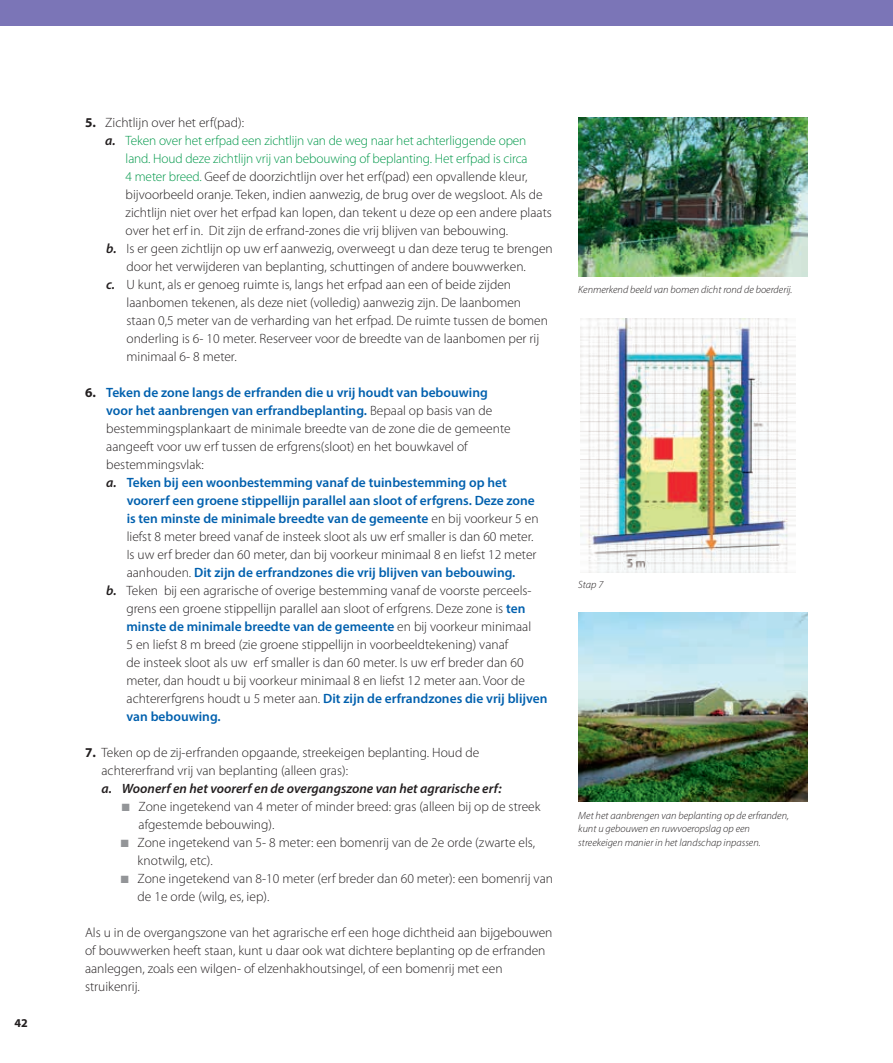
<style>
.page{position:relative;width:893px;height:1063px;background:#fff}
.page>*{position:absolute;margin:0;border:0;box-sizing:border-box;transform-origin:0 0}
.t1{font:300 13.5px/18px "Myriad Pro";color:#231f20}
.t2{font:600 13.5px "Myriad Pro";color:#0160ae}
.t3{font:300 13.5px "Myriad Pro";letter-spacing:-.01em;color:#00984a}
.t4{font:italic 600 13.5px "Myriad Pro";color:#231f20}
.t5{font:700 12px "Myriad Pro";color:#231f20}
.t6{font:italic 300 10.5px/13.5px "Myriad Pro";color:#231f20}
.s1{font-weight:700}
.s2{font-weight:600;font-style:italic;color:#231f20}
.s3{color:#00984a}
.s4{font-weight:600;font-style:italic}
.s5{font-weight:700;color:#231f20}
.s6{font-weight:300;color:#231f20}
.s7{font-style:italic;color:#231f20}
.s8{font-weight:600;color:#0160ae}
.s9{color:#939598}
</style>
<div class="page">
<div style="left:0;top:0;width:893px;height:26px;background:#7b75b7"></div>
<img style="left:578px;top:613px;width:230px;height:189px">
<img style="left:578px;top:118px;width:230px;height:159px">
<img style="left:580px;top:319px;width:215px;height:253px">
<p class="t5" style="left:15px;top:1015px;width:15px">42</p>
<p class="t1" style="left:85px;top:113px;width:160px"><span class="s1">5.</span> Zichtlijn over het erf(pad):</p>
<p class="t3" style="left:105px;top:132px;width:423px"><span class="s2">a.</span> Teken over het erfpad een zichtlijn van de weg naar het achterliggende open</p>
<p class="t3" style="left:126px;top:150px;width:403px">land. Houd deze zichtlijn vrij van bebouwing of beplanting. Het erfpad is circa</p>
<p class="t1" style="left:126px;top:167px;width:403px"><span class="s3">4 meter breed.</span> Geef de doorzichtlijn over het erf(pad) een opvallende kleur,</p>
<p class="t1" style="left:126px;top:185px;width:419px">bijvoorbeeld oranje. Teken, indien aanwezig, de brug over de wegsloot. Als de</p>
<p class="t1" style="left:126px;top:203px;width:428px">zichtlijn niet over het erfpad kan lopen, dan tekent u deze op een andere plaats</p>
<p class="t1" style="left:126px;top:221px;width:384px">over het erf in. Dit zijn de erfrand-zones die vrij blijven van bebouwing.</p>
<p class="t1" style="left:106px;top:239px;width:448px"><span class="s4">b.</span> Is er geen zichtlijn op uw erf aanwezig, overweegt u dan deze terug te brengen</p>
<p class="t1" style="left:127px;top:257px;width:401px">door het verwijderen van beplanting, schuttingen of andere bouwwerken.</p>
<p class="t1" style="left:106px;top:275px;width:406px"><span class="s4">c.</span> U kunt, als er genoeg ruimte is, langs het erfpad aan een of beide zijden</p>
<p class="t1" style="left:127px;top:293px;width:396px">laanbomen tekenen, als deze niet (volledig) aanwezig zijn. De laanbomen</p>
<p class="t1" style="left:127px;top:311px;width:423px">staan 0,5 meter van de verharding van het erfpad. De ruimte tussen de bomen</p>
<p class="t1" style="left:127px;top:329px;width:414px">onderling is 6- 10 meter. Reserveer voor de breedte van de laanbomen per rij</p>
<p class="t1" style="left:127px;top:347px;width:112px">minimaal 6- 8 meter.</p>
<p class="t2" style="left:85px;top:384px;width:404px"><span class="s5">6.</span> Teken de zone langs de erfranden die u vrij houdt van bebouwing</p>
<p class="t2" style="left:106px;top:402px;width:387px">voor het aanbrengen van erfrandbeplanting. <span class="s6">Bepaal op basis van de</span></p>
<p class="t1" style="left:106px;top:419px;width:406px">bestemmingsplankaart de minimale breedte van de zone die de gemeente</p>
<p class="t1" style="left:106px;top:437px;width:363px">aangeeft voor uw erf tussen de erfgrens(sloot) en het bouwkavel of</p>
<p class="t1" style="left:106px;top:455px;width:99px">bestemmingsvlak:</p>
<p class="t2" style="left:106px;top:474px;width:402px"><span class="s7">a.</span> Teken bij een woonbestemming vanaf de tuinbestemming op het</p>
<p class="t2" style="left:127px;top:492px;width:410px">voorerf een groene stippellijn parallel aan sloot of erfgrens. Deze zone</p>
<p class="t2" style="left:127px;top:510px;width:413px">is ten minste de minimale breedte van de gemeente <span class="s6">en bij voorkeur 5 en</span></p>
<p class="t1" style="left:127px;top:527px;width:408px">liefst 8 meter breed vanaf de insteek sloot als uw erf smaller is dan 60 meter.</p>
<p class="t1" style="left:127px;top:545px;width:411px">Is uw erf breder dan 60 meter, dan bij voorkeur minimaal 8 en liefst 12 meter</p>
<p class="t2" style="left:127px;top:564px;width:390px"><span class="s6">aanhouden.</span> Dit zijn de erfrandzones die vrij blijven van bebouwing.</p>
<p class="t1" style="left:106px;top:581px;width:426px"><span class="s4">b.</span> Teken bij een agrarische of overige bestemming vanaf de voorste perceels-</p>
<p class="t1" style="left:127px;top:599px;width:401px">grens een groene stippellijn parallel aan sloot of erfgrens. Deze zone is <span class="s8">ten</span></p>
<p class="t2" style="left:127px;top:618px;width:406px">minste de minimale breedte van de gemeente <span class="s6">en bij voorkeur minimaal</span></p>
<p class="t1" style="left:127px;top:635px;width:383px">5 en liefst 8 m breed (zie groene stippellijn in voorbeeldtekening) vanaf</p>
<p class="t1" style="left:127px;top:653px;width:399px">de insteek sloot als uw erf smaller is dan 60 meter. Is uw erf breder dan 60</p>
<p class="t1" style="left:127px;top:671px;width:400px">meter, dan houdt u bij voorkeur minimaal 8 en liefst 12 meter aan. Voor de</p>
<p class="t2" style="left:127px;top:690px;width:422px"><span class="s6">achtererfgrens houdt u 5 meter aan.</span> Dit zijn de erfrandzones die vrij blijven</p>
<p class="t2" style="left:127px;top:708px;width:96px">van bebouwing.</p>
<p class="t1" style="left:102px;top:743px;width:379px;text-indent:-16px"><span class="s1">7.</span> Teken op de zij-erfranden opgaande, streekeigen beplanting. Houd de achtererfrand vrij van beplanting (alleen gras):</p>
<p class="t4" style="left:102px;top:780px;width:401px">a. Woonerf en het voorerf en de overgangszone van het agrarische erf:</p>
<p class="t1" style="left:139px;top:797px;width:403px;text-indent:-17px"><span class="s9">■</span> Zone ingetekend van 4 meter of minder breed: gras (alleen bij op de streek afgestemde bebouwing).</p>
<p class="t1" style="left:138px;top:833px;width:399px;text-indent:-17px"><span class="s9">■</span> Zone ingetekend van 5- 8 meter: een bomenrij van de 2e orde (zwarte els, knotwilg, etc).</p>
<p class="t1" style="left:138px;top:869px;width:417px;text-indent:-17px"><span class="s9">■</span> Zone ingetekend van 8-10 meter (erf breder dan 60 meter): een bomenrij van de 1e orde (wilg, es, iep).</p>
<p class="t1" style="left:85px;top:923px;width:469px">Als u in de overgangszone van het agrarische erf een hoge dichtheid aan bijgebouwen of bouwwerken heeft staan, kunt u daar ook wat dichtere beplanting op de erfranden aanleggen, zoals een wilgen- of elzenhakhoutsingel, of een bomenrij met een struikenrij.</p>
<p class="t6" style="left:578px;top:283px;width:216px">Kenmerkend beeld van bomen dicht rond de boerderij.</p>
<p class="t6" style="left:578px;top:578px;width:26px">Stap 7</p>
<p class="t6" style="left:578px;top:808px;width:212px">Met het aanbrengen van beplanting op de erfranden, kunt u gebouwen en ruwvoeropslag op een streekeigen manier in het landschap inpassen.</p>
</div>
